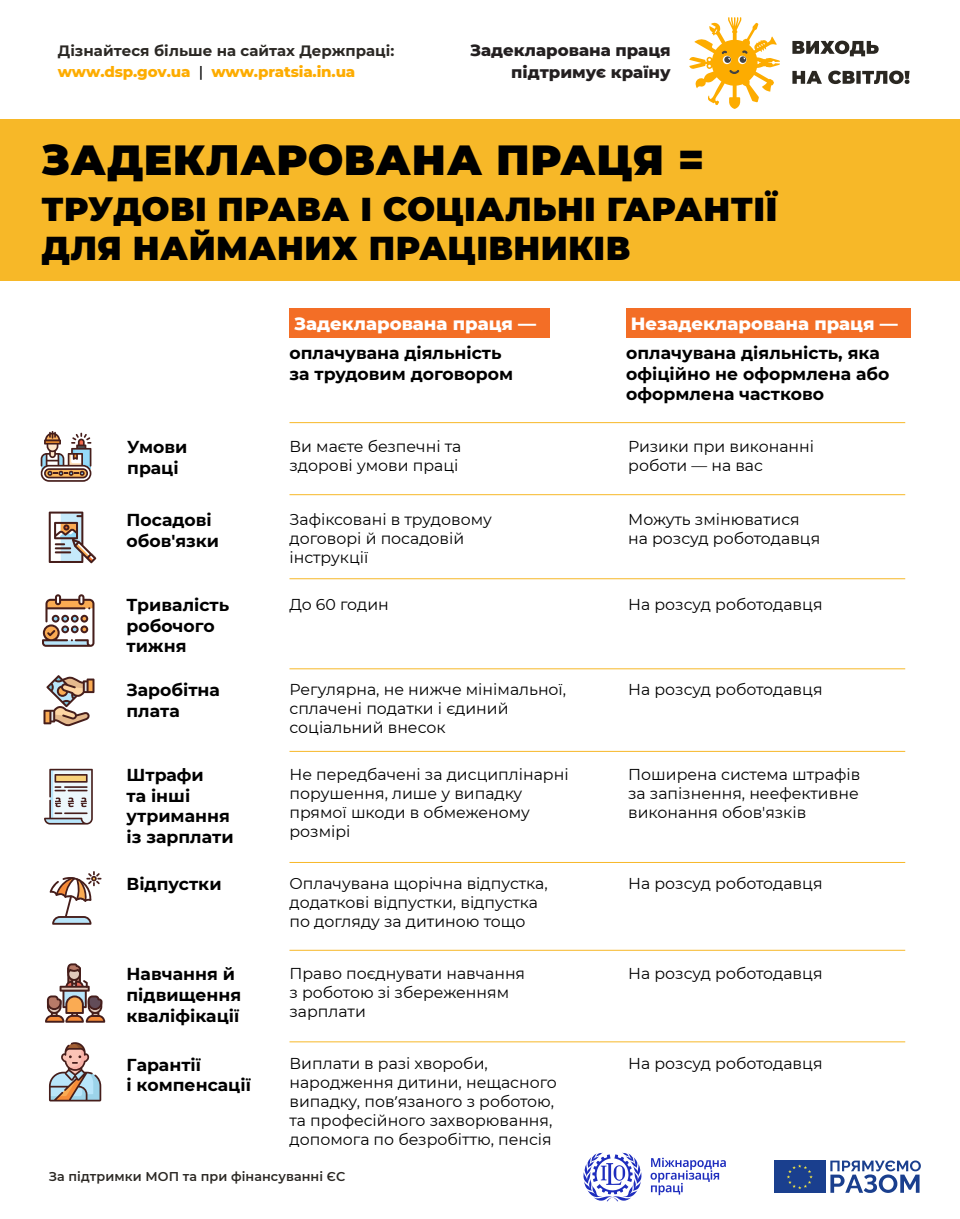
<style>
.page{position:relative;width:960px;height:1219px;background:#fff}
.page>*{position:absolute;margin:0;border:0;box-sizing:border-box;transform-origin:0 0}
.t1{font:900 42px "Montserrat";letter-spacing:.015em;color:#000}
.t2{font:900 33px/39.6px "Montserrat";letter-spacing:.015em;color:#000}
.t3{font:800 18px "Montserrat";color:#fff}
.t4{font:700 17.25px/20.7px "Montserrat";color:#000}
.t5{font:800 16.5px/22.5px "Montserrat";color:#231f20;text-align:right}
.t6{font:15.75px/18.9px "Montserrat";color:#000}
.t7{font:700 15px/21px "Montserrat";color:#2b2824}
.t8{font:600 12.75px "Montserrat";letter-spacing:.005em;color:#2b2824}
.s1{font-weight:800;color:#fdac00}
.s2{font-weight:500;color:#000}
.s3{font-family:"Myriad Pro"}
</style>
<div class="page">
<div style="left:0;top:120px;width:960px;height:161px;background:#f7b828"></div>
<div style="left:290px;top:308px;width:260px;height:29px;background:#f36e26"></div>
<div style="left:626px;top:308px;width:285px;height:29px;background:#f36e26"></div>
<hr style="left:290px;top:422px;width:615px;height:1px;background:#f7b828">
<hr style="left:290px;top:494px;width:615px;height:1px;background:#f7b828">
<hr style="left:290px;top:578px;width:615px;height:1px;background:#f7b828">
<hr style="left:290px;top:668px;width:615px;height:1px;background:#f7b828">
<hr style="left:290px;top:750px;width:615px;height:1px;background:#f7b828">
<hr style="left:290px;top:861px;width:615px;height:1px;background:#f7b828">
<hr style="left:290px;top:949px;width:615px;height:1px;background:#f7b828">
<hr style="left:290px;top:1041px;width:615px;height:1px;background:#f7b828">
<svg style="left:42px;top:594px;width:52px;height:52px"></svg>
<svg style="left:43px;top:675px;width:51px;height:51px"></svg>
<svg style="left:50px;top:871px;width:52px;height:53px"></svg>
<svg style="left:45px;top:963px;width:60px;height:59px"></svg>
<svg style="left:49px;top:1042px;width:52px;height:59px"></svg>
<svg style="left:49px;top:511px;width:47px;height:53px"></svg>
<svg style="left:40px;top:431px;width:51px;height:50px"></svg>
<svg style="left:44px;top:768px;width:49px;height:56px"></svg>
<svg style="left:792px;top:41px;width:118px;height:43px"></svg>
<svg style="left:689px;top:17px;width:59px;height:91px"></svg>
<svg style="left:830px;top:1160px;width:91px;height:32px"></svg>
<svg style="left:774px;top:1192px;width:52px;height:1px"></svg>
<div style="left:774px;top:1160px;width:52px;height:32px;background:#1a3f8e"></div>
<svg style="left:787px;top:1164px;width:26px;height:24px"></svg>
<svg style="left:583px;top:1152px;width:59px;height:48px"></svg>
<svg style="left:651px;top:1157px;width:75px;height:37px"></svg>
<p class="t7" style="left:58px;top:39px;width:338px">Дізнайтеся більше на сайтах Держпраці: <span class="s1">www.dsp.gov.ua</span> <span class="s2">|</span> <span class="s1">www.pratsia.in.ua</span></p>
<p class="t5" style="left:470px;top:37px;width:202px">Задекларована праця підтримує країну</p>
<h1 class="t1" style="left:42px;top:129px;width:664px">ЗАДЕКЛАРОВАНА ПРАЦЯ =</h1>
<h2 class="t2" style="left:42px;top:187px;width:737px">ТРУДОВІ ПРАВА І СОЦІАЛЬНІ ГАРАНТІЇ<br>ДЛЯ НАЙМАНИХ ПРАЦІВНИКІВ</h2>
<p class="t3" style="left:294px;top:310px;width:244px">Задекларована праця —</p>
<p class="t4" style="left:290px;top:341px;width:225px">оплачувана діяльність за трудовим договором</p>
<p class="t3" style="left:631px;top:310px;width:268px">Незадекларована праця —</p>
<p class="t4" style="left:626px;top:341px;width:265px">оплачувана діяльність, яка офіційно не оформлена або оформлена частково</p>
<p class="t4" style="left:127px;top:435px;width:62px">Умови праці</p>
<p class="t6" style="left:290px;top:436px;width:173px">Ви маєте безпечні та здорові умови праці</p>
<p class="t6" style="left:628px;top:436px;width:187px">Ризики при виконанні роботи — на вас</p>
<p class="t4" style="left:127px;top:508px;width:94px">Посадові обов'язки</p>
<p class="t6" style="left:290px;top:509px;width:204px">Зафіксовані в трудовому договорі й посадовій інструкції</p>
<p class="t6" style="left:628px;top:509px;width:193px">Можуть змінюватися на розсуд роботодавця</p>
<p class="t4" style="left:127px;top:593px;width:104px">Тривалість робочого тижня</p>
<p class="t6" style="left:290px;top:594px;width:101px">До 60 годин</p>
<p class="t6" style="left:628px;top:594px;width:196px">На розсуд роботодавця</p>
<p class="t4" style="left:127px;top:678px;width:95px">Заробітна плата</p>
<p class="t6" style="left:290px;top:679px;width:278px">Регулярна, не нижче мінімальної, сплачені податки і єдиний соціальний внесок</p>
<p class="t6" style="left:628px;top:679px;width:196px">На розсуд роботодавця</p>
<p class="t4" style="left:127px;top:763px;width:109px">Штрафи<br>та інші утримання із зарплати</p>
<p class="t6" style="left:290px;top:764px;width:281px">Не передбачені за дисциплінарні порушення, лише у випадку прямої шкоди в обмеженому розмірі</p>
<p class="t6" style="left:628px;top:764px;width:234px;text-align:justify">Поширена система штрафів за запізнення, неефективне виконання обов'язків</p>
<p class="t4" style="left:127px;top:872px;width:97px">Відпустки</p>
<p class="t6" style="left:290px;top:873px;width:260px">Оплачувана щорічна відпустка, додаткові відпустки, відпустка по догляду за дитиною тощо</p>
<p class="t6" style="left:628px;top:873px;width:196px">На розсуд роботодавця</p>
<p class="t4" style="left:127px;top:962px;width:116px">Навчання й підвищення кваліфікації</p>
<p class="t6" style="left:290px;top:963px;width:237px">Право поєднувати навчання з роботою зі збереженням зарплати</p>
<p class="t6" style="left:628px;top:963px;width:196px">На розсуд роботодавця</p>
<p class="t4" style="left:127px;top:1052px;width:126px">Гарантії<br>і компенсації</p>
<p class="t6" style="left:290px;top:1053px;width:269px">Виплати в разі хвороби, народження дитини, нещасного випадку, пов<span class="s3">’</span>язаного з роботою, та професійного захворювання, допомога по безробіттю, пенсія</p>
<p class="t6" style="left:628px;top:1053px;width:196px">На розсуд роботодавця</p>
<p class="t8" style="left:49px;top:1166px;width:298px">За підтримки МОП та при фінансуванні ЄС</p>
</div>
